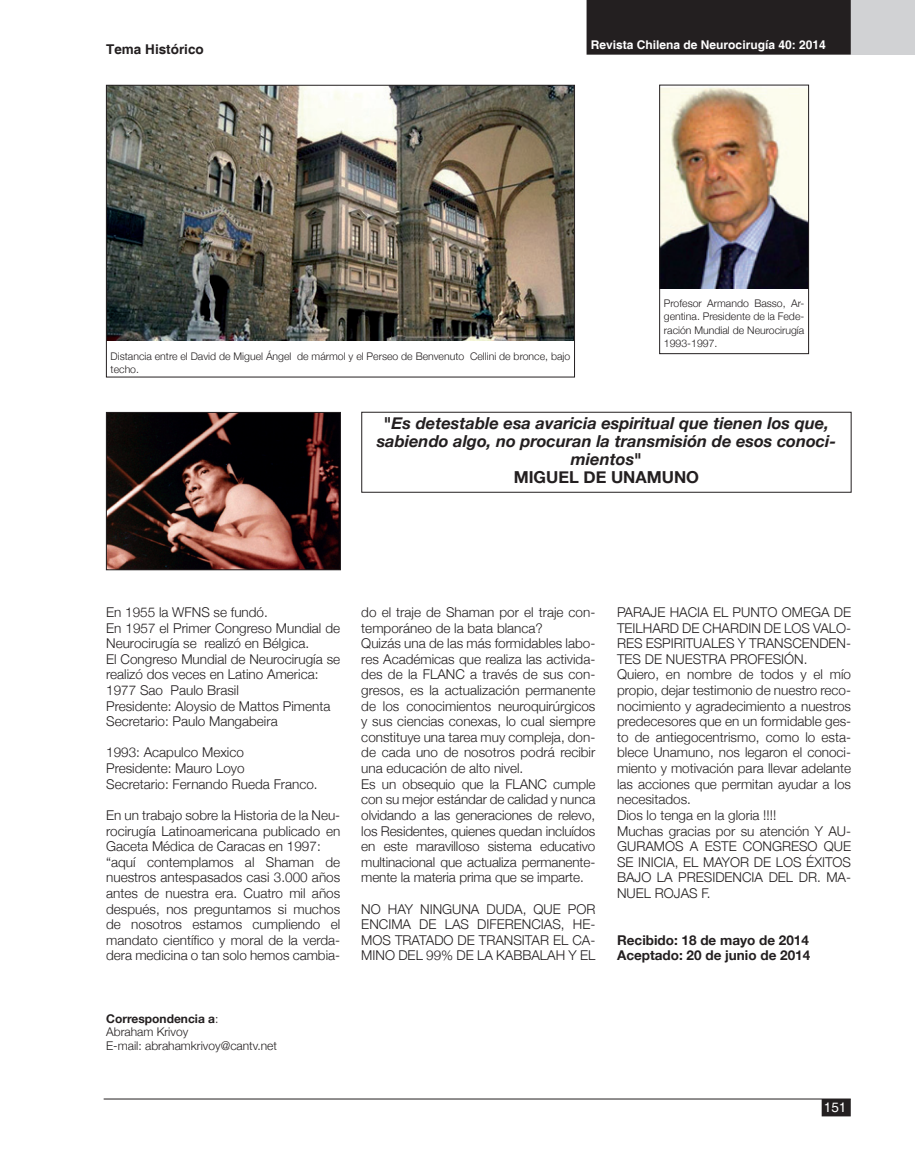
<style>
.page{position:relative;width:915px;height:1170px;background:#fff}
.page>*{position:absolute;margin:0;border:0;box-sizing:border-box;transform-origin:0 0}
._3tabla{font:italic 700 16.5px/18px "Helvetica Neue";color:#231f20;text-align:center}
._3tabla-2{font:700 16.5px "Helvetica Neue";color:#231f20}
.t1{font:300 13.5px/15.6px "Helvetica Neue";color:#231f20;text-align:justify}
.t2{font:700 13.5px "Helvetica Neue";color:#231f20}
._3tabla-3{font:700 13.5px "Helvetica";color:#231f20}
.t3{font:13.5px "Helvetica";color:#fff}
._3tabla-4{font:300 12px "Helvetica Neue";color:#231f20}
.t4{font:700 12px "Helvetica";color:#fff}
._3tabla-5{font:700 12px "Helvetica Neue";color:#231f20}
.t5{font:300 10.5px/13.5px "Helvetica Neue";color:#231f20}
.s1{font-style:normal}
.s2{font-weight:300}
</style>
<div class="page">
<div style="left:822px;top:1099px;width:27px;height:16px;background:#231f20"></div>
<div style="left:821px;top:1098px;width:29px;height:18px;border:2px solid #231f20"></div>
<hr style="left:104px;top:1098px;width:746px;height:1px;background:#231f20">
<div style="left:586px;top:0;width:264px;height:55px;background:#231f20"></div>
<div style="left:850px;top:0;width:64px;height:55px;background:#d1d2d4"></div>
<img style="left:108px;top:87px;width:464px;height:254px">
<div style="left:106px;top:85px;width:468px;height:292px;border:1px solid #231f20"></div>
<img style="left:661px;top:87px;width:145px;height:202px">
<div style="left:659px;top:85px;width:149px;height:269px;border:1px solid #231f20"></div>
<img style="left:108px;top:414px;width:230px;height:154px">
<div style="left:106px;top:412px;width:234px;height:158px;border:1px solid #231f20"></div>
<div style="left:361px;top:412px;width:490px;height:80px;border:1px solid #231f20"></div>
<p class="_3tabla-3" style="left:106px;top:41px;width:99px">Tema Histórico</p>
<p class="t4" style="left:590px;top:38px;width:236px">Revista Chilena de Neurocirugía 40: 2014</p>
<p class="t5" style="left:111px;top:348px;width:461px">Distancia entre el David de Miguel Ángel de mármol y el Perseo de Benvenuto Cellini de bronce, bajo techo.</p>
<p class="t5" style="left:663px;top:296px;width:142px;text-align:justify">Profesor Armando Basso, Ar&shy;gentina. Presidente de la Fede&shy;ración Mundial de Neurocirugía 1993-1997.</p>
<p class="_3tabla" style="left:384px;top:413px;width:446px"><span class="s1">"</span>Es detestable esa avaricia espiritual que tienen los que,</p>
<p class="_3tabla" style="left:376px;top:431px;width:461px">sabiendo algo, no procuran la transmisión de esos conoci&shy;mientos<span class="s1">"</span></p>
<p class="_3tabla-2" style="left:513px;top:461px;width:187px">MIGUEL DE UNAMUNO</p>
<p class="t1" style="left:106px;top:603px;width:163px">En 1955 la WFNS se fundó.</p>
<p class="t1" style="left:106px;top:619px;width:235px">En 1957 el Primer Congreso Mundial de<br>Neurocirugía se realizó en Bélgica.</p>
<p class="t1" style="left:106px;top:650px;width:235px">El Congreso Mundial de Neurocirugía se realizó dos veces en Latino America:</p>
<p class="t1" style="left:106px;top:681px;width:134px">1977 Sao Paulo Brasil</p>
<p class="t1" style="left:106px;top:697px;width:226px">Presidente: Aloysio de Mattos Pimenta</p>
<p class="t1" style="left:106px;top:712px;width:173px">Secretario: Paulo Mangabeira</p>
<p class="t1" style="left:106px;top:744px;width:139px">1993: Acapulco Mexico</p>
<p class="t1" style="left:106px;top:759px;width:140px">Presidente: Mauro Loyo</p>
<p class="t1" style="left:106px;top:775px;width:213px">Secretario: Fernando Rueda Franco.</p>
<p class="t1" style="left:106px;top:806px;width:235px">En un trabajo sobre la Historia de la Neu&shy;rocirugía Latinoamericana publicado en Gaceta Médica de Caracas en 1997:</p>
<p class="t1" style="left:106px;top:853px;width:235px">“aquí contemplamos al Shaman de nuestros antespasados casi 3.000 años antes de nuestra era. Cuatro mil años después, nos preguntamos si muchos de nosotros estamos cumpliendo el mandato científico y moral de la verda&shy;dera medicina o tan solo hemos cambia-</p>
<p class="_3tabla-5" style="left:106px;top:1007px;width:114px">Correspondencia a<span class="s2">:</span></p>
<p class="_3tabla-4" style="left:106px;top:1022px;width:84px">Abraham Krivoy</p>
<p class="_3tabla-4" style="left:106px;top:1035px;width:172px">E-mail: abrahamkrivoy@cantv.net</p>
<p class="t1" style="left:361px;top:603px;width:235px">do el traje de Shaman por el traje con&shy;temporáneo de la bata blanca?</p>
<p class="t1" style="left:361px;top:634px;width:235px">Quizás una de las más formidables labo&shy;res Académicas que realiza las activida&shy;des de la FLANC a través de sus con&shy;gresos, es la actualización permanente de los conocimientos neuroquirúrgicos y sus ciencias conexas, lo cual siempre constituye una tarea muy compleja, don&shy;de cada uno de nosotros podrá recibir una educación de alto nivel.</p>
<p class="t1" style="left:361px;top:775px;width:235px">Es un obsequio que la FLANC cumple con su mejor estándar de calidad y nunca olvidando a las generaciones de relevo, los Residentes, quienes quedan incluídos en este maravilloso sistema educativo multinacional que actualiza permanente&shy;mente la materia prima que se imparte.</p>
<p class="t1" style="left:361px;top:900px;width:235px">NO HAY NINGUNA DUDA, QUE POR ENCIMA DE LAS DIFERENCIAS, HE-MOS TRATADO DE TRANSITAR EL CA-MINO DEL 99% DE LA KABBALAH Y EL</p>
<p class="t1" style="left:617px;top:603px;width:235px">PARAJE HACIA EL PUNTO OMEGA DE TEILHARD DE CHARDIN DE LOS VALO-RES ESPIRITUALES Y TRANSCENDEN-TES DE NUESTRA PROFESIÓN.</p>
<p class="t1" style="left:617px;top:666px;width:235px">Quiero, en nombre de todos y el mío propio, dejar testimonio de nuestro reco&shy;nocimiento y agradecimiento a nuestros predecesores que en un formidable ges&shy;to de antiegocentrismo, como lo esta&shy;blece Unamuno, nos legaron el conoci&shy;miento y motivación para llevar adelante las acciones que permitan ayudar a los necesitados.</p>
<p class="t1" style="left:617px;top:806px;width:161px">Dios lo tenga en la gloria !!!!</p>
<p class="t1" style="left:617px;top:822px;width:235px">Muchas gracias por su atención Y AU-GURAMOS A ESTE CONGRESO QUE SE INICIA, EL MAYOR DE LOS ÉXITOS BAJO LA PRESIDENCIA DEL DR. MA-NUEL ROJAS F.</p>
<p class="t2" style="left:617px;top:927px;width:193px">Recibido: 18 de mayo de 2014</p>
<p class="t2" style="left:617px;top:943px;width:195px">Aceptado: 20 de junio de 2014</p>
<p class="t3" style="left:823px;top:1099px;width:24px">151</p>
</div>
